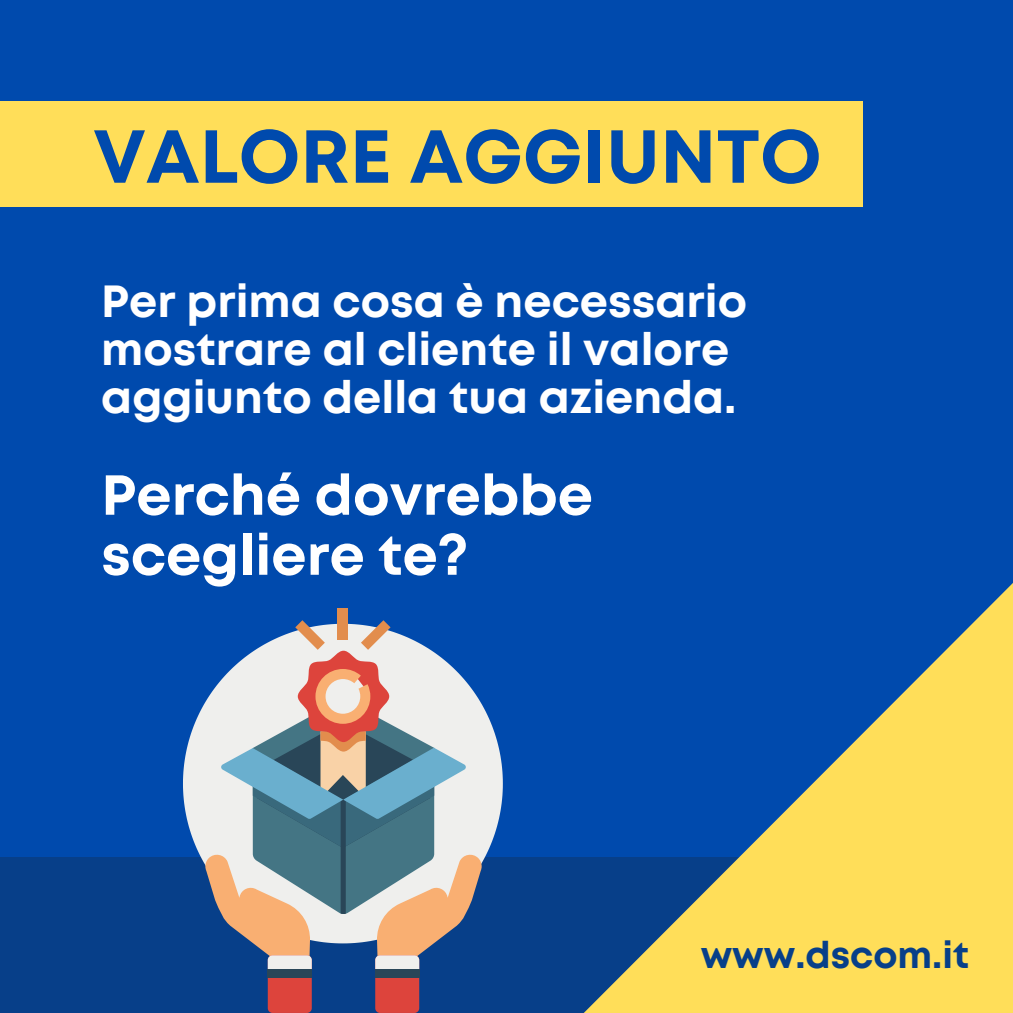
<style>
.page{position:relative;width:1013px;height:1013px;background:#fff}
.page>*{position:absolute;margin:0;border:0;box-sizing:border-box;transform-origin:0 0}
.t1{font:700 74.88px "Mont";color:#004aad}
.t2{font:700 56.25px/60px "Mont";color:#fff}
.t3{font:700 45px/47.8px "Mont";color:#fff}
.t4{font:700 37px "Mont";color:#073f89}
</style>
<div class="page">
<div style="left:0;top:0;width:1012px;height:1012px;background:#004aad"></div>
<div style="left:0;top:857px;width:1012px;height:155px;background:#073f89"></div>
<div style="left:0;top:101px;width:862px;height:106px;background:#ffde59"></div>
<svg style="left:585px;top:584px;width:427px;height:428px"></svg>
<svg style="left:183px;top:703px;width:320px;height:167px;fill:#efefed"></svg>
<div style="left:268px;top:955px;width:44px;height:57px;background:#dd443c;border-radius:5px"></div>
<div style="left:268px;top:969px;width:44px;height:8px;background:#294658"></div>
<div style="left:375px;top:955px;width:44px;height:57px;background:#dd443c;border-radius:5px"></div>
<div style="left:375px;top:969px;width:44px;height:8px;background:#294658"></div>
<div style="left:338px;top:608px;width:10px;height:31px;background:#e28d4d"></div>
<svg style="left:205px;top:620px;width:276px;height:349px"></svg>
<p class="t1" style="left:93px;top:128px;width:729px">VALORE AGGIUNTO</p>
<p class="t3" style="left:101px;top:280px;width:647px">Per prima cosa è necessario mostrare al cliente il valore aggiunto della tua azienda.</p>
<p class="t2" style="left:101px;top:469px;width:493px">Perché dovrebbe scegliere te?</p>
<p class="t4" style="left:700px;top:940px;width:270px">www.dscom.it</p>
</div>
